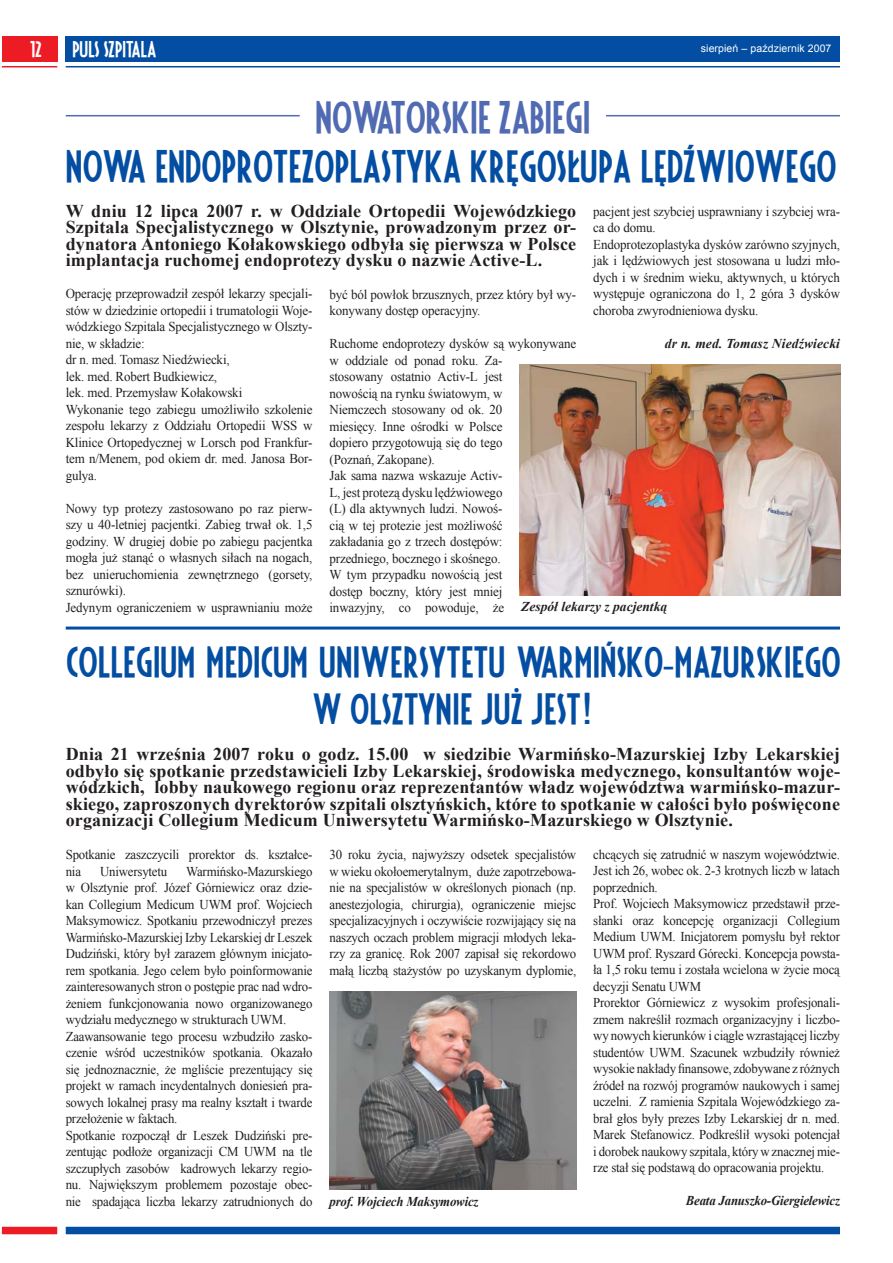
<style>
.page{position:relative;width:893px;height:1263px;background:#fff}
.page>*{position:absolute;margin:0;border:0;box-sizing:border-box;transform-origin:0 0}
.t1{font:36px "Fiesta";letter-spacing:.01em;color:#034ea2}
.t2{font:36px "Fiesta";color:#516bb3}
.t3{font:34.5px/46.5px "Fiesta";letter-spacing:.01em;color:#034ea2;text-align:center}
.t4{font:700 18px/16.5px "Times New Roman";letter-spacing:.01em;color:#231f20;text-align:justify}
.t5{font:18px "Fiesta";color:#fff}
.t6{font:13.5px/16.5px "Times New Roman";letter-spacing:-.015em;color:#231f20;scale:.95 1}
.t7{font:13.5px/16.5px "Times New Roman";letter-spacing:-.015em;color:#231f20;scale:.96 1}
.t8{font:italic 700 13.5px "Times New Roman";letter-spacing:-.015em;color:#231f20;scale:.95 1}
.t9{font:italic 700 13.5px "Times New Roman";letter-spacing:.01em;color:#231f20}
.t10{font:italic 700 13.5px "Times New Roman";letter-spacing:-.015em;color:#231f20}
.t11{font:10.5px "Arial";letter-spacing:.01em;color:#fff}
.s1{font-family:"Arial"}
.s2{font-family:"Arial";font-size:43.5px}
</style>
<div class="page">
<div style="left:66px;top:36px;width:774px;height:26px;background:#034ea2"></div>
<div style="left:2px;top:36px;width:55px;height:26px;background:#ed1c24"></div>
<hr style="left:2px;top:66px;width:55px;height:1px;background:#ed1c24">
<hr style="left:66px;top:66px;width:774px;height:1px;background:#034ea2">
<div style="left:2px;top:1227px;width:55px;height:7px;background:#ed1c24"></div>
<div style="left:66px;top:1227px;width:774px;height:7px;background:#034ea2"></div>
<hr style="left:66px;top:627px;width:774px;height:3px;background:#034ea2">
<img style="left:519px;top:365px;width:321px;height:230px">
<hr style="left:66px;top:115px;width:234px;height:1px;background:#516bb3">
<hr style="left:606px;top:115px;width:234px;height:1px;background:#516bb3">
<img style="left:329px;top:991px;width:247px;height:198px">
<h3 class="t5" style="left:30px;top:41px;width:13px">12</h3>
<h3 class="t5" style="left:72px;top:41px;width:86px">PULS SZPITALA</h3>
<h1 class="t2" style="left:315px;top:101px;width:276px">NOWATORSKIE ZABIEGI</h1>
<p class="t11" style="left:700px;top:43px;width:132px">sierpień – październik 2007</p>
<h1 class="t1" style="left:66px;top:150px;width:771px">NOWA ENDOPROTEZOPLASTYKA KRĘGOSŁUPA LĘDŹWIOWEGO</h1>
<p class="t4" style="left:66px;top:202px;width:512px">W dniu 12 lipca 2007 r. w Oddziale Ortopedii Wojewódzkiego Szpitala Specjalistycznego w Olsztynie, prowadzonym przez or&shy;dynatora Antoniego Kołakowskiego odbyła się pierwsza w Polsce implantacja ruchomej endoprotezy dysku o nazwie Active-L.</p>
<p class="t7" style="left:66px;top:286px;width:258px">Operację przeprowadził zespół lekarzy specjali&shy;stów w dziedzinie ortopedii i trumatologii Woje&shy;wódzkiego Szpitala Specjalistycznego w Olszty&shy;nie, w składzie:<br>dr n. med. Tomasz Niedźwiecki,<br>lek. med. Robert Budkiewicz,<br>lek. med. Przemysław Kołakowski<br>Wykonanie tego zabiegu umożliwiło szkolenie zespołu lekarzy z Oddziału Ortopedii WSS w Klinice Ortopedycznej w Lorsch pod Frankfur&shy;tem n/Menem, pod okiem dr. med. Janosa Bor&shy;gulya.</p>
<p class="t7" style="left:66px;top:500px;width:258px">Nowy typ protezy zastosowano po raz pierw&shy;szy u 40-letniej pacjentki. Zabieg trwał ok. 1,5 godziny. W drugiej dobie po zabiegu pacjentka mogła już stanąć o własnych siłach na nogach, bez unieruchomienia zewnętrznego (gorsety, sznurówki).<br>Jedynym ograniczeniem w usprawnianiu może</p>
<p class="t7" style="left:593px;top:203px;width:258px">pacjent jest szybciej usprawniany i szybciej wra&shy;ca do domu.<br>Endoprotezoplastyka dysków zarówno szyjnych, jak i lędźwiowych jest stosowana u ludzi mło&shy;dych i w średnim wieku, aktywnych, u których występuje ograniczona do 1, 2 góra 3 dysków choroba zwyrodnieniowa dysku.</p>
<p class="t9" style="left:665px;top:336px;width:177px">dr n. med. Tomasz Niedźwiecki</p>
<p class="t7" style="left:329px;top:286px;width:258px">być ból powłok brzusznych, przez który był wy&shy;konywany dostęp operacyjny.</p>
<p class="t7" style="left:329px;top:335px;width:258px">Ruchome endoprotezy dysków są wykonywane w oddziale od ponad roku. Za-<br>stosowany ostatnio Activ-L jest<br>nowością na rynku światowym, w<br>Niemczech stosowany od ok. 20<br>miesięcy. Inne ośrodki w Polsce<br>dopiero przygotowują się do tego<br>(Poznań, Zakopane).<br>Jak sama nazwa wskazuje Activ-<br>L, jest protezą dysku lędźwiowego<br>(L) dla aktywnych ludzi. Nowoś-<br>cią w tej protezie jest możliwość<br>zakładania go z trzech dostępów:<br>przedniego, bocznego i skośnego.<br>W tym przypadku nowością jest<br>dostęp boczny, który jest mniej<br>inwazyjny, co powoduje, że</p>
<p class="t10" style="left:521px;top:599px;width:147px">Zespół lekarzy z pacjentką</p>
<h2 class="t3" style="left:66px;top:642px;width:775px">COLLEGIUM MEDICUM UNIWERSYTETU WARMIŃSKO<span class="s1">-</span>MAZURSKIEGO<br>W OLSZTYNIE JUŻ JEST<span class="s2">!</span></h2>
<p class="t4" style="left:66px;top:746px;width:775px">Dnia 21 września 2007 roku o godz. 15.00 w siedzibie Warmińsko-Mazurskiej Izby Lekarskiej odbyło się spotkanie przedstawicieli Izby Lekarskiej, środowiska medycznego, konsultantów woje&shy;wódzkich, lobby naukowego regionu oraz reprezentantów władz województwa warmińsko-mazur&shy;skiego, zaproszonych dyrektorów szpitali olsztyńskich, które to spotkanie w całości było poświęcone organizacji Collegium Medicum Uniwersytetu Warmińsko-Mazurskiego w Olsztynie.</p>
<p class="t6" style="left:66px;top:847px;width:261px">Spotkanie zaszczycili prorektor ds. kształce&shy;nia</p>
<p class="t6" style="left:329px;top:847px;width:261px;text-align:justify">30 roku życia, najwyższy odsetek specjalistów w wieku okołoemerytalnym, duże zapotrzebowa&shy;nie na specjalistów w określonych pionach (np. anestezjologia, chirurgia), ograniczenie miejsc specjalizacyjnych i oczywiście rozwijający się na naszych oczach problem migracji młodych leka&shy;rzy za granicę. Rok 2007 zapisał się rekordowo małą liczbą stażystów po uzyskanym dyplomie,</p>
<p class="t6" style="left:593px;top:846px;width:261px">chcących się zatrudnić w naszym województwie.<br>Jest ich 26, wobec ok. 2-3 krotnych liczb w latach poprzednich.<br>Prof. Wojciech Maksymowicz przedstawił prze&shy;słanki oraz koncepcję organizacji Collegium Medium UWM. Inicjatorem pomysłu był rektor UWM prof. Ryszard Górecki. Koncepcja powsta&shy;ła 1,5 roku temu i została wcielona w życie mocą decyzji Senatu UWM<br>Prorektor Górniewicz z wysokim profesjonali&shy;zmem nakreślił rozmach organizacyjny i liczbo&shy;wy nowych kierunków i ciągle wzrastającej liczby studentów UWM. Szacunek wzbudziły również wysokie nakłady finansowe, zdobywane z różnych źródeł na rozwój programów naukowych i samej uczelni. Z ramienia Szpitala Wojewódzkiego za&shy;brał głos były prezes Izby Lekarskiej dr n. med.<br>Marek Stefanowicz. Podkreślił wysoki potencjał i dorobek naukowy szpitala, który w znacznej mie&shy;rze stał się podstawą do opracowania projektu.</p>
<p class="t8" style="left:329px;top:1193px;width:158px">prof. Wojciech Maksymowicz</p>
<p class="t8" style="left:686px;top:1193px;width:164px">Beata Januszko-Giergielewicz</p>
<p class="t6" style="left:66px;top:863px;width:261px;text-indent:120px">Warmińsko-Mazurskiego w Olsztynie prof. Józef Górniewicz oraz dzie&shy;kan Collegium Medicum UWM prof. Wojciech Maksymowicz. Spotkaniu przewodniczył prezes Warmińsko-Mazurskiej Izby Lekarskiej dr Leszek Dudziński, który był zarazem głównym inicjato&shy;rem spotkania. Jego celem było poinformowanie zainteresowanych stron o postępie prac nad wdro&shy;żeniem funkcjonowania nowo organizowanego wydziału medycznego w strukturach UWM.<br>Zaawansowanie tego procesu wzbudziło zasko&shy;czenie wśród uczestników spotkania. Okazało się jednoznacznie, że mgliście prezentujący się projekt w ramach incydentalnych doniesień pra&shy;sowych lokalnej prasy ma realny kształt i twarde przełożenie w faktach.<br>Spotkanie rozpoczął dr Leszek Dudziński pre&shy;zentując podłoże organizacji CM UWM na tle szczupłych zasobów kadrowych lekarzy regio&shy;nu. Największym problemem pozostaje obec&shy;nie spadająca liczba lekarzy zatrudnionych do</p>
<p class="t6" style="left:100px;top:863px;width:72px">Uniwersytetu</p>
</div>
